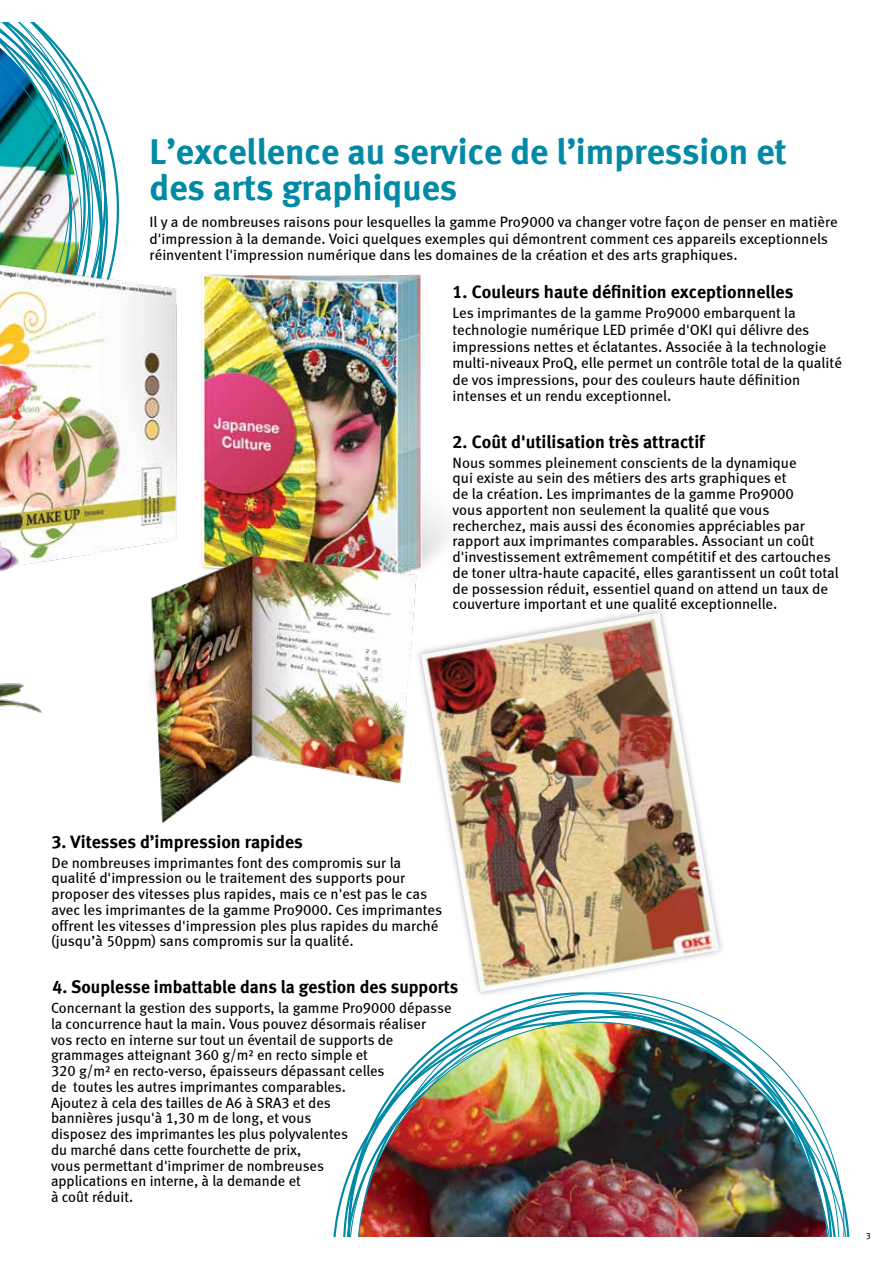
<style>
.page{position:relative;width:893px;height:1263px;background:#fff}
.page>*{position:absolute;margin:0;border:0;box-sizing:border-box;transform-origin:0 0}
.t1{font:36px/36px "Meta Bold LF";color:#008aa5}
.t2{font:18px "Meta Bold LF";color:#000}
.t3{font:15px/15.8px "Meta Book LF";color:#000}
.t4{font:9px "Meta Book LF";color:#000}
</style>
<div class="page">
<img style="left:201px;top:274px;width:249px;height:282px">
<img style="left:339px;top:1002px;width:509px;height:235px">
<img style="left:0;top:22px;width:113px;height:221px">
<div style="left:415px;top:606px;width:311px;height:393px;background:#000;opacity:.3"></div>
<img style="left:421px;top:612px;width:298px;height:380px">
<img style="left:0;top:243px;width:177px;height:317px">
<img style="left:131px;top:546px;width:303px;height:287px">
<img style="left:0;top:446px;width:58px;height:267px">
<h1 class="t1" style="left:150px;top:134px;width:639px">L’excellence au service de l’impression et des arts graphiques</h1>
<p class="t3" style="left:150px;top:213px;width:690px;line-height:16.5px">Il y a de nombreuses raisons pour lesquelles la gamme Pro9000 va changer votre façon de penser en matière d'impression à la demande. Voici quelques exemples qui démontrent comment ces appareils exceptionnels réinventent l'impression numérique dans les domaines de la création et des arts graphiques.</p>
<p class="t2" style="left:453px;top:281px;width:342px">1. Couleurs haute définition exceptionnelles</p>
<p class="t3" style="left:453px;top:305px;width:391px;line-height:16.5px">Les imprimantes de la gamme Pro9000 embarquent la technologie numérique LED primée d'OKI qui délivre des impressions nettes et éclatantes. Associée à la technologie multi-niveaux ProQ, elle permet un contrôle total de la qualité de vos impressions, pour des couleurs haute définition intenses et un rendu exceptionnel.</p>
<p class="t2" style="left:453px;top:431px;width:254px">2. Coût d'utilisation très attractif</p>
<p class="t3" style="left:453px;top:454px;width:388px">Nous sommes pleinement conscients de la dynamique<br>qui existe au sein des métiers des arts graphiques et<br>de la création. Les imprimantes de la gamme Pro9000<br>vous apportent non seulement la qualité que vous recherchez, mais aussi des économies appréciables par rapport aux imprimantes comparables. Associant un coût d'investissement extrêmement compétitif et des cartouches de toner ultra-haute capacité, elles garantissent un coût total de possession réduit, essentiel quand on attend un taux de couverture important et une qualité exceptionnelle.</p>
<p class="t2" style="left:51px;top:831px;width:253px">3. Vitesses d’impression rapides</p>
<p class="t3" style="left:51px;top:854px;width:392px">De nombreuses imprimantes font des compromis sur la qualité d'impression ou le traitement des supports pour proposer des vitesses plus rapides, mais ce n'est pas le cas avec les imprimantes de la gamme Pro9000. Ces imprimantes offrent les vitesses d'impression ples plus rapides du marché (jusqu’à 50ppm) sans compromis sur la qualité.</p>
<p class="t2" style="left:53px;top:976px;width:407px">4. Souplesse imbattable dans la gestion des supports</p>
<p class="t3" style="left:51px;top:1000px;width:402px">Concernant la gestion des supports, la gamme Pro9000 dépasse la concurrence haut la main. Vous pouvez désormais réaliser<br>vos recto en interne sur tout un éventail de supports de grammages atteignant 360 g/m² en recto simple et<br>320 g/m² en recto-verso, épaisseurs dépassant celles<br>de toutes les autres imprimantes comparables.<br>Ajoutez à cela des tailles de A6 à SRA3 et des<br>bannières jusqu'à 1,30 m de long, et vous<br>disposez des imprimantes les plus polyvalentes<br>du marché dans cette fourchette de prix,<br>vous permettant d'imprimer de nombreuses<br>applications en interne, à la demande et<br>à coût réduit.</p>
<p class="t4" style="left:866px;top:1230px;width:7px">3</p>
</div>
